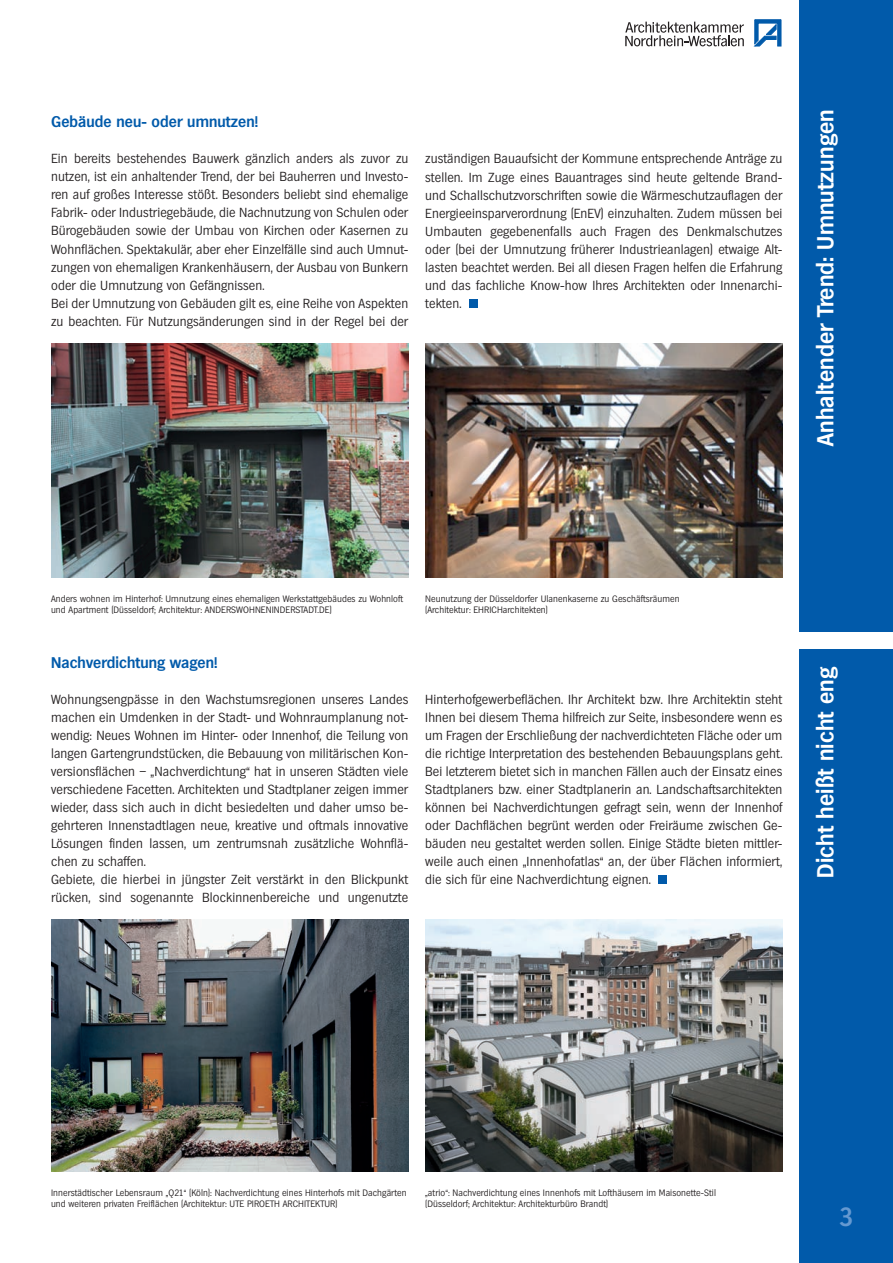
<style>
.page{position:relative;width:893px;height:1263px;background:#fff}
.page>*{position:absolute;margin:0;border:0;box-sizing:border-box;transform-origin:0 0}
.t1{font:600 25.5px "Hamburg TS";color:#6599d1}
.t2{font:600 22.5px "Hamburg TS";letter-spacing:.01em;color:#fff}
.t3{font:600 15px "Hamburg TS";letter-spacing:.01em;color:#015aaa}
.t4{font:300 12.75px/18px "Hamburg TS";letter-spacing:.01em;color:#231f20}
.t5{font:300 9px/10.8px "Hamburg TS";letter-spacing:.01em;color:#231f20}
</style>
<div class="page">
<div style="left:799px;top:649px;width:94px;height:614px;background:#015aaa"></div>
<div style="left:469px;top:299px;width:9px;height:8px;background:#015aaa"></div>
<svg style="left:625px;top:22px;width:119px;height:25px"></svg>
<svg style="left:755px;top:20px;width:26px;height:26px"></svg>
<div style="left:799px;top:0;width:94px;height:631px;background:#015aaa"></div>
<div style="left:658px;top:875px;width:9px;height:8px;background:#015aaa"></div>
<img style="left:51px;top:343px;width:357px;height:234px">
<img style="left:51px;top:919px;width:357px;height:252px">
<img style="left:425px;top:343px;width:357px;height:234px">
<img style="left:425px;top:919px;width:357px;height:252px">
<p class="t3" style="left:51px;top:113px;width:209px">Gebäude neu- oder umnutzen!</p>
<p class="t4" style="left:51px;top:150px;width:359px">Ein bereits bestehendes Bauwerk gänzlich anders als zuvor zu nutzen, ist ein anhaltender Trend, der bei Bauherren und Investo&shy;ren auf großes Interesse stößt. Besonders beliebt sind ehemalige Fabrik- oder Industriegebäude, die Nachnutzung von Schulen oder Bürogebäuden sowie der Umbau von Kirchen oder Kasernen zu Wohnflächen. Spektakulär, aber eher Einzelfälle sind auch Umnut&shy;zungen von ehemaligen Krankenhäusern, der Ausbau von Bunkern oder die Umnutzung von Gefängnissen.<br>Bei der Umnutzung von Gebäuden gilt es, eine Reihe von Aspekten zu beachten. Für Nutzungsänderungen sind in der Regel bei der</p>
<p class="t4" style="left:425px;top:150px;width:359px;text-align:justify">zuständigen Bauaufsicht der Kommune entsprechende Anträge zu stellen. Im Zuge eines Bauantrages sind heute geltende Brand&shy;und Schallschutzvorschriften sowie die Wärmeschutzauflagen der Energieeinsparverordnung (EnEV) einzuhalten. Zudem müssen bei Umbauten gegebenenfalls auch Fragen des Denkmalschutzes oder (bei der Umnutzung früherer Industrieanlagen) etwaige Alt&shy;lasten beachtet werden. Bei all diesen Fragen helfen die Erfahrung und das fachliche Know-how Ihres Architekten oder Innenarchi&shy;tekten.</p>
<h2 class="t2" style="left:812px;top:446px;width:338px;rotate:-90deg">Anhaltender Trend: Umnutzungen</h2>
<p class="t5" style="left:51px;top:594px;width:354px">Anders wohnen im Hinterhof: Umnutzung eines ehemaligen Werkstattgebäudes zu Wohnloft und Apartment (Düsseldorf; Architektur: ANDERSWOHNENINDERSTADT.DE)</p>
<p class="t5" style="left:425px;top:594px;width:256px">Neunutzung der Düsseldorfer Ulanenkaserne zu Geschäftsräumen (Architektur: EHRICHarchitekten)</p>
<p class="t3" style="left:51px;top:653px;width:168px">Nachverdichtung wagen!</p>
<p class="t4" style="left:51px;top:690px;width:359px">Wohnungsengpässe in den Wachstumsregionen unseres Landes machen ein Umdenken in der Stadt- und Wohnraumplanung not&shy;wendig: Neues Wohnen im Hinter- oder Innenhof, die Teilung von langen Gartengrundstücken, die Bebauung von militärischen Kon&shy;versionsflächen – „Nachverdichtung“ hat in unseren Städten viele verschiedene Facetten. Architekten und Stadtplaner zeigen immer wieder, dass sich auch in dicht besiedelten und daher umso be&shy;gehrteren Innenstadtlagen neue, kreative und oftmals innovative Lösungen finden lassen, um zentrumsnah zusätzliche Wohnflä&shy;chen zu schaffen.<br>Gebiete, die hierbei in jüngster Zeit verstärkt in den Blickpunkt rücken, sind sogenannte Blockinnenbereiche und ungenutzte</p>
<p class="t4" style="left:425px;top:690px;width:359px;text-align:justify">Hinterhofgewerbeflächen. Ihr Architekt bzw. Ihre Architektin steht Ihnen bei diesem Thema hilfreich zur Seite, insbesondere wenn es um Fragen der Erschließung der nachverdichteten Fläche oder um die richtige Interpretation des bestehenden Bebauungsplans geht.<br>Bei letzterem bietet sich in manchen Fällen auch der Einsatz eines Stadtplaners bzw. einer Stadtplanerin an. Landschaftsarchitekten können bei Nachverdichtungen gefragt sein, wenn der Innenhof oder Dachflächen begrünt werden oder Freiräume zwischen Ge&shy;bäuden neu gestaltet werden sollen. Einige Städte bieten mittler&shy;weile auch einen „Innenhofatlas“ an, der über Flächen informiert, die sich für eine Nachverdichtung eignen.</p>
<h2 class="t2" style="left:812px;top:878px;width:212px;rotate:-90deg">Dicht heißt nicht eng</h2>
<p class="t5" style="left:51px;top:1188px;width:357px">Innerstädtischer Lebensraum „Q21“ (Köln): Nachverdichtung eines Hinterhofs mit Dachgärten und weiteren privaten Freiflächen (Architektur: UTE PIROETH ARCHITEKTUR)</p>
<p class="t5" style="left:425px;top:1188px;width:292px">„atrio“: Nachverdichtung eines Innenhofs mit Lofthäusern im Maisonette-Stil (Düsseldorf; Architektur: Architekturbüro Brandt)</p>
<h1 class="t1" style="left:839px;top:1202px;width:16px">3</h1>
</div>
